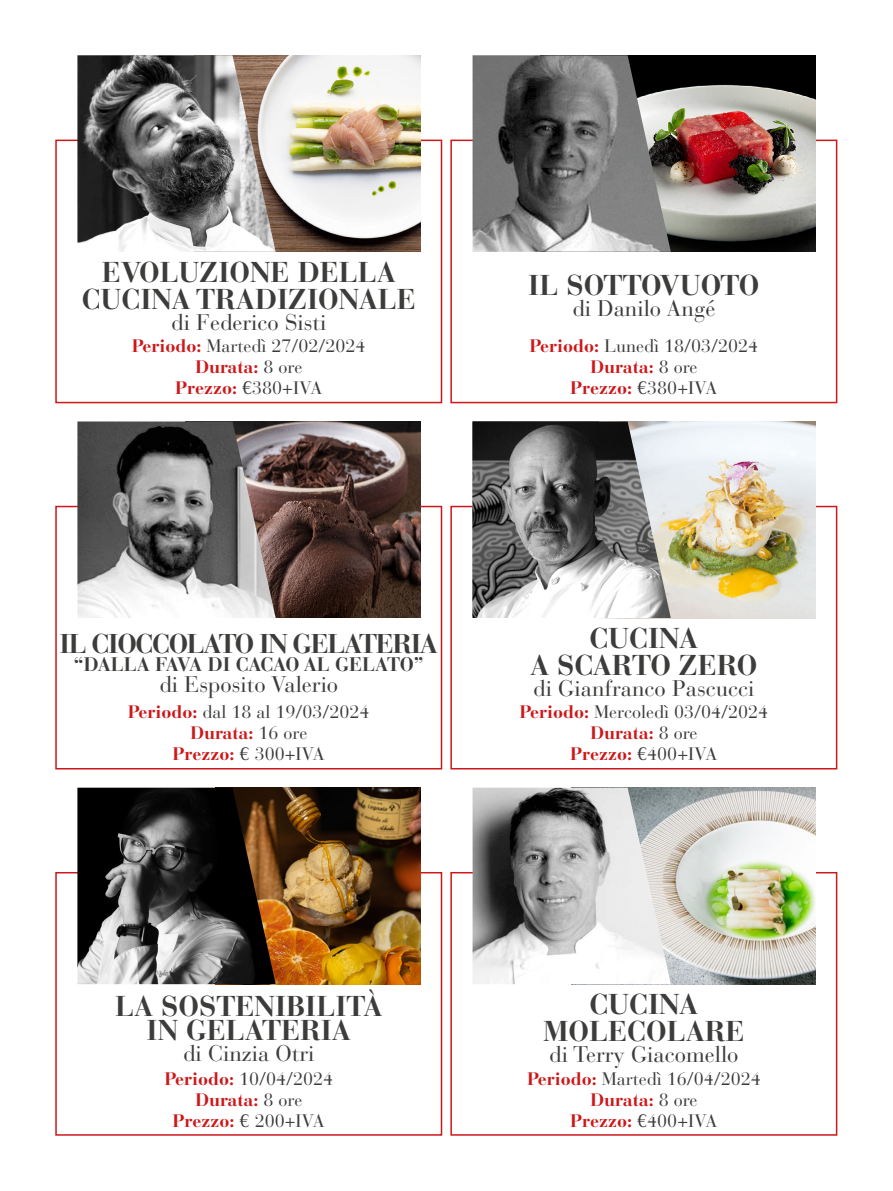
<style>
.page{position:relative;width:893px;height:1191px;background:#fff}
.page>*{position:absolute;margin:0;border:0;box-sizing:border-box;transform-origin:0 0}
.t1{font:700 28.5px/27px "Bauer Bodoni Std";color:#3c3c3b;text-align:center}
.t2{font:700 27px "Bauer Bodoni Std";letter-spacing:-.05em;color:#3c3c3b}
.t3{font:22.5px "Bauer Bodoni Std";color:#3c3c3b}
.t4{font:700 19.5px "Bauer Bodoni Std";letter-spacing:-.025em;color:#3c3c3b}
.t5{font:18px/21px "Bauer Bodoni Std";color:#3c3c3b;text-align:center}
.t6{font:700 18px/21px "Bauer Bodoni Std";color:#cd1719;text-align:center}
.s1{font-weight:700;color:#cd1719}
.s2{font-weight:400;color:#3c3c3b}
</style>
<div class="page">
<div style="left:55px;top:140px;width:387px;height:263px;border:2px solid #cd1719"></div>
<div style="left:55px;top:506px;width:387px;height:263px;border:2px solid #cd1719"></div>
<div style="left:55px;top:872px;width:387px;height:263px;border:2px solid #cd1719"></div>
<div style="left:450px;top:140px;width:387px;height:263px;border:2px solid #cd1719"></div>
<div style="left:450px;top:506px;width:387px;height:263px;border:2px solid #cd1719"></div>
<img style="left:276px;top:55px;width:144px;height:197px">
<img style="left:77px;top:55px;width:199px;height:197px">
<img style="left:671px;top:55px;width:144px;height:197px">
<img style="left:473px;top:55px;width:198px;height:197px">
<img style="left:276px;top:421px;width:144px;height:196px">
<img style="left:77px;top:421px;width:199px;height:197px">
<img style="left:671px;top:421px;width:144px;height:197px">
<img style="left:473px;top:421px;width:198px;height:197px">
<img style="left:276px;top:787px;width:144px;height:197px">
<img style="left:77px;top:787px;width:199px;height:197px">
<div style="left:450px;top:872px;width:387px;height:263px;border:2px solid #cd1719"></div>
<img style="left:671px;top:787px;width:144px;height:197px">
<img style="left:473px;top:787px;width:198px;height:197px">
<h1 class="t1" style="left:82px;top:258px;width:335px">EVOLUZIONE DELLA<br>CUCINA TRADIZIONALE</h1>
<p class="t3" style="left:171px;top:309px;width:157px">di Federico Sisti</p>
<p class="t5" style="left:132px;top:336px;width:235px"><span class="s1">Periodo:</span> Martedì 27/02/2024<br><span class="s1">Durata:</span> 8 ore<br><span class="s1">Prezzo:</span> €380+IVA</p>
<h1 class="t1" style="left:528px;top:272px;width:233px">IL SOTTOVUOTO</h1>
<p class="t3" style="left:572px;top:295px;width:144px">di Danilo Angé</p>
<p class="t5" style="left:529px;top:336px;width:230px"><span class="s1">Periodo:</span> Lunedì 18/03/2024<br><span class="s1">Durata:</span> 8 ore<br><span class="s1">Prezzo:</span> €380+IVA</p>
<h2 class="t2" style="left:60px;top:627px;width:380px">IL CIOCCOLATO IN GELATERIA</h2>
<p class="t4" style="left:74px;top:652px;width:351px">“DALLA FAVA DI CACAO AL GELATO”</p>
<p class="t3" style="left:159px;top:670px;width:180px">di Esposito Valerio</p>
<p class="t5" style="left:128px;top:702px;width:243px"><span class="s1">Periodo:</span> dal 18 al 19/03/2024<br><span class="s1">Durata:</span> 16 ore<br><span class="s1">Prezzo:</span> € 300+IVA</p>
<h1 class="t1" style="left:530px;top:625px;width:229px">CUCINA<br>A SCARTO ZERO</h1>
<p class="t3" style="left:533px;top:675px;width:223px">di Gianfranco Pascucci</p>
<p class="t5" style="left:520px;top:702px;width:250px"><span class="s1">Periodo:</span> Mercoledì 03/04/2024<br><span class="s1">Durata:</span> 8 ore<br><span class="s1">Prezzo:</span> €400+IVA</p>
<h1 class="t1" style="left:115px;top:994px;width:269px;line-height:24px">LA SOSTENIBILITÀ<br>IN GELATERIA</h1>
<p class="t3" style="left:183px;top:1039px;width:133px">di Cinzia Otri</p>
<p class="t6" style="left:164px;top:1067px;width:170px">Periodo: <span class="s2">10/04/2024<br></span>Durata: <span class="s2">8 ore<br></span>Prezzo: <span class="s2">€ 200+IVA</span></p>
<h1 class="t1" style="left:543px;top:991px;width:203px">CUCINA<br>MOLECOLARE</h1>
<p class="t3" style="left:549px;top:1041px;width:191px">di Terry Giacomello</p>
<p class="t5" style="left:527px;top:1068px;width:235px"><span class="s1">Periodo:</span> Martedì 16/04/2024<br><span class="s1">Durata:</span> 8 ore<br><span class="s1">Prezzo:</span> €400+IVA</p>
</div>
